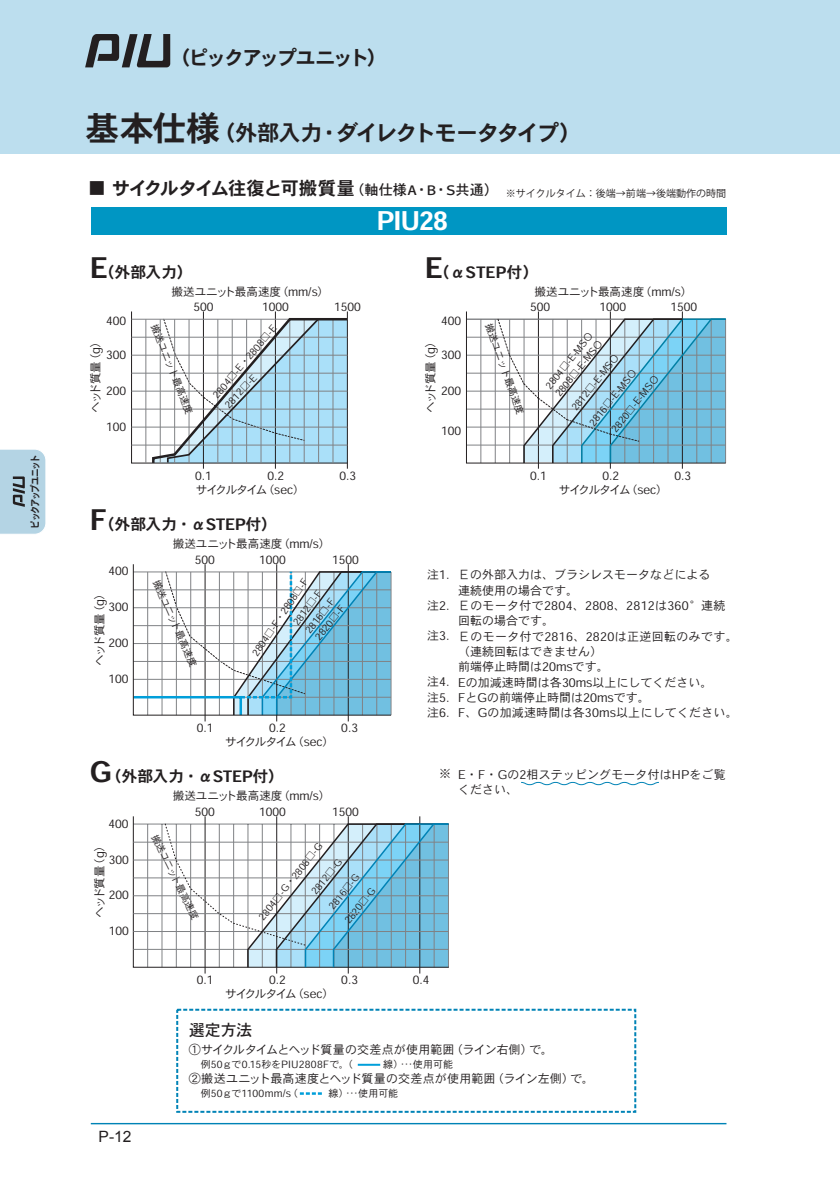
<style>
.page{position:relative;width:840px;height:1191px;background:#fff}
.page>*{position:absolute;margin:0;border:0;box-sizing:border-box;transform-origin:0 0}
.t1{font:25.6px "Heisei Kaku Go Std W7";letter-spacing:-.025em;color:#fff}
.t2{font:22px "Heisei Kaku Go Std W7";letter-spacing:-.065em;color:#231f20}
.t3{font:19.8px "Heisei Kaku Go Std W7";letter-spacing:-.11em;color:#231f20}
.t4{font:18.4px "Heisei Kaku Go Std W7";letter-spacing:-.055em;color:#231f20}
.t5{font:16px "Heisei Kaku Go Std W5";color:#231f20}
.t6{font:15.6px "Heisei Kaku Go Std W7";letter-spacing:-.02em;color:#231f20}
.t7{font:15.6px "Arial";color:#231f20}
.t8{font:12px/15.4px "Heisei Kaku Go Std W3";color:#231f20}
.t9{font:11.6px/15.6px "Heisei Kaku Go Std W3";color:#231f20}
.t10{font:11.6px "Heisei Kaku Go Std W3";letter-spacing:-.1em;color:#231f20}
.t11{font:10px "Heisei Kaku Go Std W3";letter-spacing:.015em;color:#231f20}
.t12{font:10px "Heisei Kaku Go Std W3";letter-spacing:-.01em;color:#231f20}
.t13{font:10px "Koz Go Pr 6 N";color:#231f20}
.t14{font:10px "Heisei Kaku Go Std W7 90 msp RKSJ H";letter-spacing:-.14em;color:#231f20;scale:.85 1}
.t15{font:9.6px/12.4px "Heisei Kaku Go Std W3";color:#231f20}
.s1{font-size:34px}
.s2{font-family:"Heisei Kaku Go Std W5";font-size:14.2px}
.s3{font-size:28.2px}
</style>
<div class="page">
<div style="left:0;top:0;width:839px;height:153px;background:#bcdeee"></div>
<svg style="left:85px;top:34px;width:85px;height:33px"></svg>
<div style="left:91px;top:207px;width:635px;height:27px;background:#0096c3"></div>
<hr style="left:203px;top:311px;width:1px;height:158px;background:#231f20">
<hr style="left:275px;top:311px;width:1px;height:158px;background:#231f20">
<hr style="left:347px;top:311px;width:1px;height:158px;background:#231f20">
<svg style="left:131px;top:311px;width:217px;height:154px"></svg>
<hr style="left:537px;top:311px;width:1px;height:158px;background:#231f20">
<hr style="left:609px;top:311px;width:1px;height:158px;background:#231f20">
<hr style="left:681px;top:311px;width:1px;height:158px;background:#231f20">
<svg style="left:466px;top:311px;width:260px;height:153px"></svg>
<svg style="left:300px;top:1092px;width:22px;height:2px"></svg>
<hr style="left:357px;top:1063px;width:23px;height:2px;background:#009fda">
<div style="left:176px;top:1008px;width:460px;height:104px;border:2px dashed #0083b6"></div>
<hr style="left:205px;top:564px;width:1px;height:157px;background:#231f20">
<hr style="left:276px;top:564px;width:1px;height:157px;background:#231f20">
<hr style="left:348px;top:564px;width:1px;height:157px;background:#231f20">
<svg style="left:132px;top:564px;width:260px;height:153px"></svg>
<hr style="left:205px;top:816px;width:1px;height:157px;background:#231f20">
<hr style="left:276px;top:816px;width:1px;height:157px;background:#231f20">
<hr style="left:348px;top:816px;width:1px;height:157px;background:#231f20">
<hr style="left:419px;top:816px;width:1px;height:157px;background:#231f20">
<svg style="left:132px;top:816px;width:289px;height:152px"></svg>
<hr style="left:133px;top:842px;width:315px;height:1px;background:#808285">
<hr style="left:133px;top:859px;width:315px;height:1px;background:#808285">
<hr style="left:133px;top:877px;width:315px;height:1px;background:#808285">
<hr style="left:133px;top:895px;width:315px;height:1px;background:#808285">
<hr style="left:133px;top:913px;width:315px;height:1px;background:#808285">
<hr style="left:133px;top:931px;width:315px;height:1px;background:#808285">
<hr style="left:133px;top:949px;width:315px;height:1px;background:#808285">
<svg style="left:164px;top:822px;width:285px;height:146px"></svg>
<svg style="left:521px;top:781px;width:138px;height:4px"></svg>
<hr style="left:91px;top:1123px;width:635px;height:1px;background:#0083b6">
<svg style="left:0;top:449px;width:46px;height:85px;background:#afccdb"></svg>
<p class="t14" style="left:29px;top:528px;width:88px;rotate:-90deg">ピックアップユニット</p>
<h3 class="t3" style="left:171px;top:45px;width:217px">（ピックアップユニット）</h3>
<h2 class="t2" style="left:85px;top:119px;width:497px"><span class="s1">基本仕様</span>（外部入力・ダイレクトモータタイプ）</h2>
<h3 class="t4" style="left:88px;top:177px;width:411px">■ サイクルタイム往復と可搬質量<span class="s2">（軸仕様A・B・S共通）</span></h3>
<h1 class="t1" style="left:376px;top:205px;width:73px">PIU28</h1>
<p class="t13" style="left:505px;top:188px;width:222px">※サイクルタイム：後端→前端→後端動作の時間</p>
<p class="t6" style="left:90px;top:263px;width:104px"><span class="s3">E</span>（外部入力）</p>
<p class="t9" style="left:106px;top:313px;width:22px">400</p>
<p class="t9" style="left:106px;top:346px;width:22px">300</p>
<p class="t9" style="left:106px;top:382px;width:22px">200</p>
<p class="t9" style="left:106px;top:418px;width:22px">100</p>
<p class="t9" style="left:193px;top:284px;width:137px;text-indent:-22px">搬送ユニット最高速度（mm/s）<br>500</p>
<p class="t9" style="left:262px;top:299px;width:28px">1000</p>
<p class="t9" style="left:334px;top:299px;width:28px">1500</p>
<p class="t15" style="left:160px;top:322px;width:97px;rotate:68deg">搬送ユニット最高速度</p>
<p class="t15" style="left:210px;top:393px;width:94px;rotate:-50deg">2804□-E・2808□-E</p>
<p class="t9" style="left:88px;top:413px;width:79px;rotate:-90deg">ヘッド質量（g）</p>
<p class="t15" style="left:222px;top:402px;width:43px;rotate:-47deg">2812□-E</p>
<p class="t9" style="left:195px;top:468px;width:18px">0.1</p>
<p class="t9" style="left:267px;top:468px;width:18px">0.2</p>
<p class="t9" style="left:339px;top:468px;width:18px">0.3</p>
<p class="t10" style="left:196px;top:482px;width:110px">サイクルタイム（sec）</p>
<p class="t6" style="left:90px;top:515px;width:188px"><span class="s3">F</span>（外部入力・αSTEP付）</p>
<p class="t9" style="left:108px;top:563px;width:22px">400</p>
<p class="t9" style="left:92px;top:665px;width:79px;rotate:-90deg">ヘッド質量（g）</p>
<p class="t9" style="left:108px;top:599px;width:22px">300</p>
<p class="t9" style="left:108px;top:635px;width:22px">200</p>
<p class="t9" style="left:108px;top:670px;width:22px">100</p>
<p class="t9" style="left:173px;top:536px;width:159px">搬送ユニット最高速度（mm/s）</p>
<p class="t9" style="left:195px;top:552px;width:22px">500</p>
<p class="t9" style="left:259px;top:552px;width:28px">1000</p>
<p class="t9" style="left:332px;top:551px;width:28px">1500</p>
<p class="t15" style="left:161px;top:578px;width:95px;rotate:66deg">搬送ユニット最高速度</p>
<p class="t15" style="left:249px;top:651px;width:93px;rotate:-56deg">2804□-F・2808□-F</p>
<p class="t15" style="left:290px;top:620px;width:43px;rotate:-54deg">2812□-F</p>
<p class="t15" style="left:302px;top:628px;width:43px;rotate:-52deg">2816□-F</p>
<p class="t15" style="left:312px;top:634px;width:43px;rotate:-51deg">2820□-F</p>
<p class="t9" style="left:197px;top:720px;width:18px">0.1</p>
<p class="t9" style="left:269px;top:720px;width:18px">0.2</p>
<p class="t9" style="left:341px;top:720px;width:18px">0.3</p>
<p class="t10" style="left:225px;top:734px;width:110px">サイクルタイム（sec）</p>
<p class="t6" style="left:90px;top:767px;width:195px"><span class="s3">G</span>（外部入力・αSTEP付）</p>
<p class="t9" style="left:108px;top:815px;width:22px">400</p>
<p class="t9" style="left:109px;top:851px;width:22px">300</p>
<p class="t9" style="left:109px;top:887px;width:22px">200</p>
<p class="t9" style="left:109px;top:923px;width:22px">100</p>
<p class="t9" style="left:92px;top:917px;width:79px;rotate:-90deg">ヘッド質量（g）</p>
<p class="t9" style="left:173px;top:788px;width:159px">搬送ユニット最高速度（mm/s）</p>
<p class="t9" style="left:194px;top:804px;width:22px">500</p>
<p class="t9" style="left:259px;top:804px;width:28px">1000</p>
<p class="t9" style="left:332px;top:803px;width:28px">1500</p>
<p class="t15" style="left:160px;top:832px;width:95px;rotate:64deg">搬送ユニット最高速度</p>
<p class="t15" style="left:255px;top:914px;width:97px;rotate:-51deg">2804□-G・2808□-G</p>
<p class="t15" style="left:308px;top:889px;width:44px;rotate:-51deg">2812□-G</p>
<p class="t15" style="left:326px;top:904px;width:44px;rotate:-51deg">2816□-G</p>
<p class="t15" style="left:341px;top:918px;width:44px;rotate:-51deg">2820□-G</p>
<p class="t6" style="left:424px;top:263px;width:115px"><span class="s3">E</span>（αSTEP付）</p>
<p class="t9" style="left:441px;top:313px;width:22px">400</p>
<p class="t9" style="left:534px;top:284px;width:159px">搬送ユニット最高速度（mm/s）</p>
<p class="t9" style="left:530px;top:299px;width:22px">500</p>
<p class="t9" style="left:599px;top:299px;width:28px">1000</p>
<p class="t9" style="left:670px;top:299px;width:28px">1500</p>
<p class="t15" style="left:494px;top:321px;width:98px;rotate:70deg">搬送ユニット最高速度</p>
<p class="t15" style="left:542px;top:383px;width:71px;rotate:-51deg">2804□-E-MSＯ<br>2808□-E-MSＯ</p>
<p class="t9" style="left:422px;top:413px;width:79px;rotate:-90deg">ヘッド質量（g）</p>
<p class="t9" style="left:441px;top:346px;width:22px">300</p>
<p class="t15" style="left:568px;top:405px;width:71px;rotate:-51deg">2812□-E-MSＯ</p>
<p class="t15" style="left:588px;top:411px;width:71px;line-height:21px;text-indent:-9px;rotate:-51deg">2816□-E-MSＯ<br>2820□-E-MSＯ</p>
<p class="t9" style="left:441px;top:382px;width:22px">200</p>
<p class="t9" style="left:441px;top:422px;width:22px">100</p>
<p class="t9" style="left:529px;top:468px;width:18px">0.1</p>
<p class="t9" style="left:602px;top:468px;width:18px">0.2</p>
<p class="t9" style="left:674px;top:468px;width:18px">0.3</p>
<p class="t10" style="left:558px;top:482px;width:110px">サイクルタイム（sec）</p>
<p class="t8" style="left:427px;top:567px;width:24px">注1.</p>
<p class="t8" style="left:427px;top:597px;width:24px">注2.</p>
<p class="t8" style="left:427px;top:628px;width:24px">注3.</p>
<p class="t8" style="left:427px;top:674px;width:24px;text-align:justify">注4.注5.注6.</p>
<p class="t8" style="left:458px;top:567px;width:281px">Ｅの外部入力は、ブラシレスモータなどによる<br>連続使用の場合です。<br>Ｅのモータ付で2804、2808、2812は360°連続回転の場合です。<br>Ｅのモータ付で2816、2820は正逆回転のみです。（連続回転はできません）<br>前端停止時間は20msです。<br>Eの加減速時間は各30ms以上にしてください。<br>FとGの前端停止時間は20msです。<br>F、Gの加減速時間は各30ms以上にしてください。</p>
<p class="t8" style="left:427px;top:766px;width:25px">　※</p>
<p class="t8" style="left:457px;top:766px;width:269px">E・F・Gの2相ステッピングモータ付はHPをご覧ください、</p>
<p class="t9" style="left:197px;top:972px;width:18px">0.1</p>
<p class="t9" style="left:269px;top:972px;width:18px">0.2</p>
<p class="t9" style="left:341px;top:972px;width:18px">0.3</p>
<p class="t9" style="left:412px;top:972px;width:18px">0.4</p>
<p class="t10" style="left:225px;top:986px;width:110px">サイクルタイム（sec）</p>
<p class="t7" style="left:99px;top:1126px;width:34px">P-12</p>
<h3 class="t5" style="left:188px;top:1020px;width:65px">選定方法</h3>
<p class="t8" style="left:188px;top:1041px;width:365px">①サイクルタイムとヘッド質量の交差点が使用範囲（ライン右側）で。</p>
<p class="t11" style="left:200px;top:1058px;width:254px">例50ｇで0.15秒をPIU2808Fで。（　　　線）･･･使用可能</p>
<p class="t8" style="left:188px;top:1070px;width:406px">②搬送ユニット最高速度とヘッド質量の交差点が使用範囲（ライン左側）で。</p>
<p class="t12" style="left:200px;top:1087px;width:199px">例50ｇで1100mm/s（　　　線）･･･使用可能</p>
</div>
